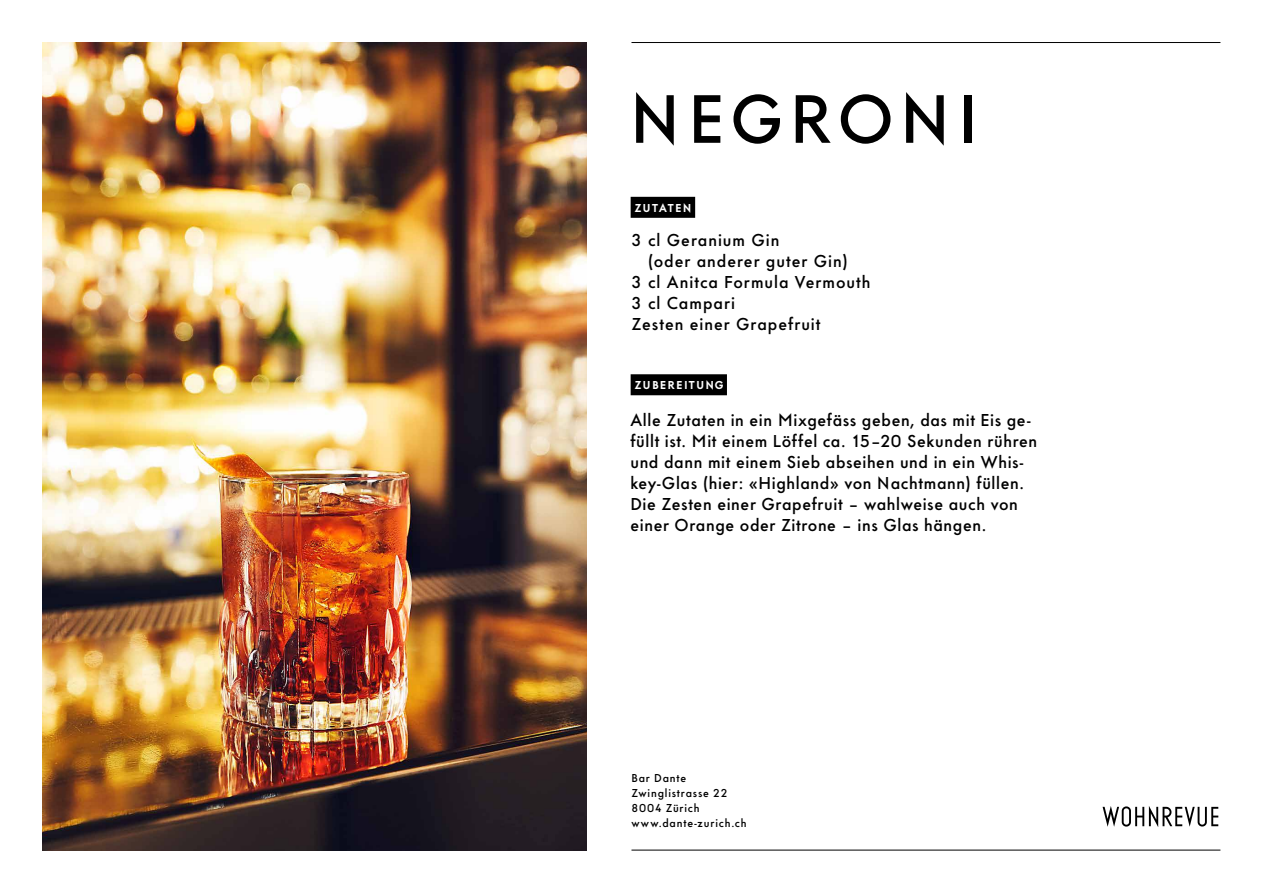
<style>
.page{position:relative;width:1263px;height:893px;background:#fff}
.page>*{position:absolute;margin:0;border:0;box-sizing:border-box;transform-origin:0 0}
.t1{font:71.4px "Urdorf PRL";letter-spacing:.075em;color:#000}
.t2{font:18px/21px "Urdorf PRL";letter-spacing:.035em;color:#000}
.t3{font:18px "Urdorf PRL";letter-spacing:.055em;color:#000}
.t4{font:12px/15px "Urdorf PRL";letter-spacing:.07em;color:#000}
.t5{font:700 12px "Urdorf PRL";letter-spacing:.12em;color:#fff}
</style>
<div class="page">
<img style="left:43px;top:43px;width:544px;height:807px">
<svg style="left:1102px;top:806px;width:116px;height:21px"></svg>
<div style="left:631px;top:374px;width:96px;height:21px;background:#000"></div>
<div style="left:631px;top:197px;width:64px;height:21px;background:#000"></div>
<hr style="left:631px;top:42px;width:589px;height:1px;background:#000">
<hr style="left:631px;top:850px;width:589px;height:1px;background:#000">
<h1 class="t1" style="left:630px;top:77px;width:348px">NEGRONI</h1>
<p class="t5" style="left:635px;top:201px;width:59px">ZUTATEN</p>
<p class="t2" style="left:631px;top:230px;width:149px">3 cl Geranium Gin</p>
<p class="t3" style="left:648px;top:251px;width:202px">(oder anderer guter Gin)</p>
<p class="t3" style="left:631px;top:272px;width:241px">3 cl Anitca Formula Vermouth</p>
<p class="t3" style="left:631px;top:293px;width:105px">3 cl Campari</p>
<p class="t3" style="left:631px;top:314px;width:191px">Zesten einer Grapefruit</p>
<p class="t5" style="left:635px;top:378px;width:91px">ZUBEREITUNG</p>
<p class="t2" style="left:630px;top:409px;width:408px">Alle Zutaten in ein Mixgefäss geben, das mit Eis ge&shy;füllt ist. Mit einem Löffel ca. 15–20 Sekunden rühren und dann mit einem Sieb abseihen und in ein Whis&shy;key-Glas (hier: «Highland» von Nachtmann) füllen.<br>Die Zesten einer Grapefruit – wahlweise auch von einer Orange oder Zitrone – ins Glas hängen.</p>
<p class="t4" style="left:631px;top:770px;width:117px">Bar Dante<br>Zwinglistrasse 22<br>8004 Zürich www.dante-zurich.ch</p>
</div>
